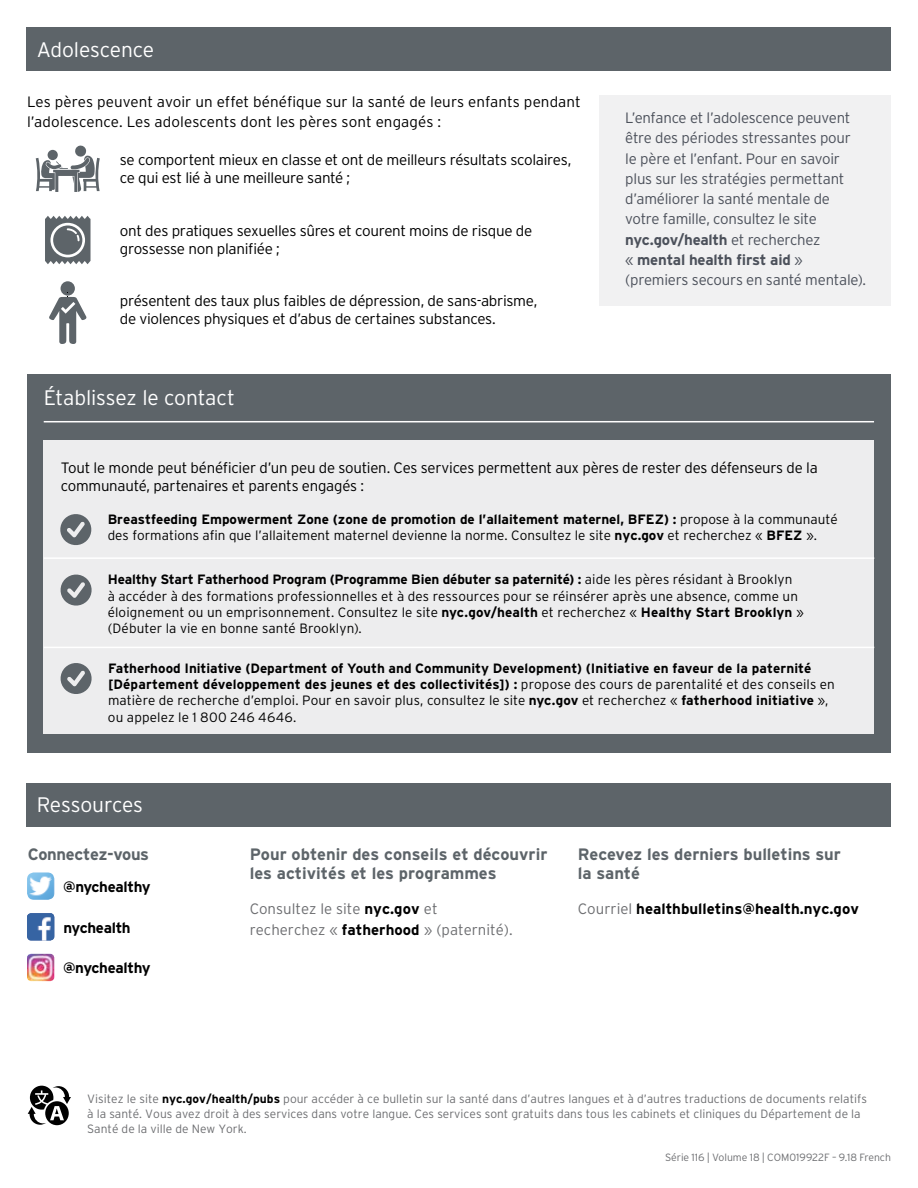
<style>
.page{position:relative;width:918px;height:1188px;background:#fff}
.page>*{position:absolute;margin:0;border:0;box-sizing:border-box;transform-origin:0 0}
.t1{font:300 21px "Interstate";letter-spacing:-.005em;color:#fff}
.t2{font:700 16.5px/19.5px "Interstate";color:#5d6469}
.t3{font:700 16.5px "Interstate";letter-spacing:-.02em;color:#5d6469}
.t4{font:300 15px/18px "Interstate";letter-spacing:-.02em;color:#000}
.t5{font:300 15px/20.2px "Interstate";letter-spacing:-.015em;color:#4c515b}
.t6{font:300 15px/19.5px "Interstate";letter-spacing:.005em;color:#000}
.t7{font:700 15px "Interstate";letter-spacing:-.015em;color:#000}
.t8{font:300 15px/21px "Interstate";color:#6d6e71}
.t9{font:300 13.5px/16.2px "Interstate";letter-spacing:.005em;color:#000}
.t10{font:700 13.5px/16.2px "Interstate";letter-spacing:.005em;color:#000}
.t11{font:300 12px/15px "Interstate";color:#6d6e71}
.t12{font:300 10.5px "Interstate";letter-spacing:-.005em;color:#6d6e71}
.s1{font-weight:700}
.s2{font-weight:300}
.s3{font-weight:700;color:#000}
.s4{font-weight:300;color:#6d6e71}
</style>
<div class="page">
<div style="left:600px;top:95px;width:291px;height:211px;background:#f1f1f2"></div>
<div style="left:26px;top:27px;width:865px;height:43px;background:#5d6469"></div>
<div style="left:27px;top:374px;width:864px;height:378px;background:#5d6469"></div>
<div style="left:26px;top:783px;width:865px;height:43px;background:#5d6469"></div>
<svg style="left:28px;top:1086px;width:43px;height:39px"></svg>
<hr style="left:44px;top:421px;width:830px;height:1px;background:#fff">
<img style="left:27px;top:913px;width:27px;height:27px">
<img style="left:27px;top:954px;width:27px;height:27px">
<img style="left:27px;top:872px;width:28px;height:28px">
<div style="left:44px;top:441px;width:830px;height:293px;background:#ededee"></div>
<svg style="left:60px;top:514px;width:32px;height:31px"></svg>
<svg style="left:60px;top:574px;width:32px;height:32px"></svg>
<svg style="left:60px;top:663px;width:32px;height:31px"></svg>
<hr style="left:44px;top:557px;width:830px;height:2px;background:#fff">
<hr style="left:44px;top:647px;width:830px;height:1px;background:#fff">
<div style="left:61px;top:281px;width:14px;height:15px;background:#5d6469;border-radius:50%"></div>
<svg style="left:49px;top:297px;width:38px;height:47px"></svg>
<svg style="left:36px;top:145px;width:64px;height:47px"></svg>
<svg style="left:45px;top:216px;width:46px;height:48px;background:#7e8387"></svg>
<h1 class="t1" style="left:37px;top:38px;width:119px">Adolescence</h1>
<p class="t6" style="left:27px;top:92px;width:555px">Les pères peuvent avoir un effet bénéfique sur la santé de leurs enfants pendant l’adolescence. Les adolescents dont les pères sont engagés :</p>
<p class="t4" style="left:120px;top:151px;width:453px">se comportent mieux en classe et ont de meilleurs résultats scolaires, ce qui est lié à une meilleure santé ;</p>
<p class="t4" style="left:120px;top:221px;width:414px">ont des pratiques sexuelles sûres et courent moins de risque de grossesse non planifiée ;</p>
<p class="t4" style="left:120px;top:292px;width:419px">présentent des taux plus faibles de dépression, de sans-abrisme, de violences physiques et d’abus de certaines substances.</p>
<h1 class="t1" style="left:44px;top:386px;width:193px">Établissez le contact</h1>
<p class="t5" style="left:625px;top:108px;width:242px">L’enfance et l’adolescence peuvent être des périodes stressantes pour le père et l’enfant. Pour en savoir plus sur les stratégies permettant d’améliorer la santé mentale de votre famille, consultez le site <span class="s1">nyc.gov/health</span> et recherchez<br>« <span class="s1">mental health first aid</span> » (premiers secours en santé mentale).</p>
<p class="t4" style="left:61px;top:458px;width:759px">Tout le monde peut bénéficier d’un peu de soutien. Ces services permettent aux pères de rester des défenseurs de la communauté, partenaires et parents engagés :</p>
<p class="t9" style="left:108px;top:511px;width:732px"><span class="s1">Breastfeeding Empowerment Zone (zone de promotion de l’allaitement maternel, BFEZ) :</span> propose à la communauté des formations afin que l’allaitement maternel devienne la norme. Consultez le site <span class="s1">nyc.gov</span> et recherchez « <span class="s1">BFEZ</span> ».</p>
<p class="t9" style="left:108px;top:571px;width:698px"><span class="s1">Healthy Start Fatherhood Program (Programme Bien débuter sa paternité) :</span> aide les pères résidant à Brooklyn<br>à accéder à des formations professionnelles et à des ressources pour se réinsérer après une absence, comme un éloignement ou un emprisonnement. Consultez le site <span class="s1">nyc.gov/health</span> et recherchez « <span class="s1">Healthy Start Brooklyn</span> » (Débuter la vie en bonne santé Brooklyn).</p>
<p class="t10" style="left:108px;top:660px;width:728px">Fatherhood Initiative (Department of Youth and Community Development) (Initiative en faveur de la paternité [Département développement des jeunes et des collectivités]) : <span class="s2">propose des cours de parentalité et des conseils en matière de recherche d’emploi. Pour en savoir plus, consultez le site</span> nyc.gov <span class="s2">et recherchez «</span> fatherhood initiative <span class="s2">», ou appelez le 1 800 246 4646.</span></p>
<h1 class="t1" style="left:37px;top:793px;width:108px">Ressources</h1>
<p class="t3" style="left:28px;top:844px;width:123px">Connectez-vous</p>
<p class="t7" style="left:63px;top:878px;width:89px">@nychealthy</p>
<p class="t7" style="left:63px;top:918px;width:69px">nychealth</p>
<p class="t7" style="left:63px;top:959px;width:89px">@nychealthy</p>
<p class="t2" style="left:250px;top:844px;width:299px">Pour obtenir des conseils et découvrir les activités et les programmes</p>
<p class="t2" style="left:578px;top:844px;width:265px">Recevez les derniers bulletins sur la santé</p>
<p class="t8" style="left:250px;top:898px;width:264px">Consultez le site <span class="s3">nyc.gov</span> et recherchez « <span class="s3">fatherhood</span> » (paternité).</p>
<p class="t7" style="left:578px;top:899px;width:283px"><span class="s4">Courriel</span> healthbulletins@health.nyc.gov</p>
<p class="t11" style="left:87px;top:1091px;width:781px">Visitez le site <span class="s3">nyc.gov/health/pubs</span> pour accéder à ce bulletin sur la santé dans d’autres langues et à d’autres traductions de documents relatifs à la santé. Vous avez droit à des services dans votre langue. Ces services sont gratuits dans tous les cabinets et cliniques du Département de la<br>Santé de la ville de New York.</p>
<p class="t12" style="left:665px;top:1151px;width:227px">Série 116 | Volume 18 | COM019922F – 9.18 French</p>
</div>
